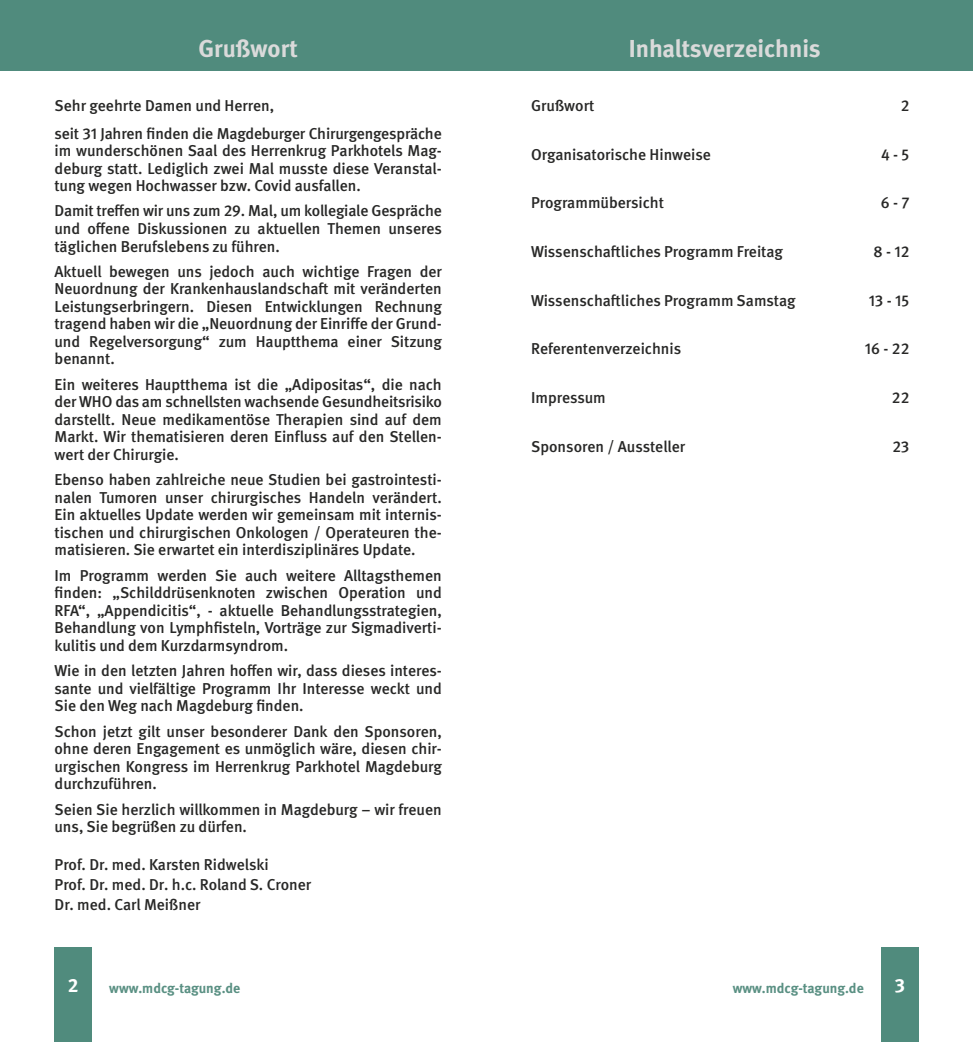
<style>
.page{position:relative;width:973px;height:1042px;background:#fff}
.page>*{position:absolute;margin:0;border:0;box-sizing:border-box;transform-origin:0 0}
.t1{font:700 24.5px "DGUV Meta";color:#dadada}
.t2{font:700 19.25px "DGUV Meta";color:#fff}
.t3{font:500 15.75px/17.5px "DGUV Meta";color:#282827;text-align:justify}
.t4{font:700 14px "DGUV Meta";color:#5a9083}
</style>
<div class="page">
<div style="left:0;top:0;width:972px;height:71px;background:#508b7d"></div>
<div style="left:55px;top:947px;width:37px;height:95px;background:#508b7d"></div>
<div style="left:881px;top:947px;width:37px;height:95px;background:#508b7d"></div>
<h1 class="t1" style="left:198px;top:34px;width:101px">Grußwort</h1>
<h1 class="t1" style="left:628px;top:34px;width:193px">Inhaltsverzeichnis</h1>
<p class="t3" style="left:55px;top:92px;width:388px;line-height:27.5px">Sehr geehrte Damen und Herren,<br>seit 31 Jahren finden die Magdeburger Chirurgengespräche</p>
<p class="t3" style="left:55px;top:142px;width:388px">im wunderschönen Saal des Herrenkrug Parkhotels Mag&shy;deburg statt. Lediglich zwei Mal musste diese Veranstal&shy;tung wegen Hochwasser bzw. Covid ausfallen.</p>
<p class="t3" style="left:55px;top:203px;width:388px">Damit treffen wir uns zum 29. Mal, um kollegiale Gespräche und offene Diskussionen zu aktuellen Themen unseres täglichen Berufslebens zu führen.</p>
<p class="t3" style="left:55px;top:263px;width:388px">Aktuell bewegen uns jedoch auch wichtige Fragen der Neuordnung der Krankenhauslandschaft mit veränderten Leistungserbringern. Diesen Entwicklungen Rechnung tragend haben wir die „Neuordnung der Einriffe der Grund&shy;und Regelversorgung“ zum Hauptthema einer Sitzung benannt.</p>
<p class="t3" style="left:55px;top:376px;width:388px">Ein weiteres Hauptthema ist die „Adipositas“, die nach der WHO das am schnellsten wachsende Gesundheitsrisiko darstellt. Neue medikamentöse Therapien sind auf dem Markt. Wir thematisieren deren Einfluss auf den Stellen&shy;wert der Chirurgie.</p>
<p class="t3" style="left:55px;top:472px;width:388px">Ebenso haben zahlreiche neue Studien bei gastrointesti&shy;nalen Tumoren unser chirurgisches Handeln verändert.<br>Ein aktuelles Update werden wir gemeinsam mit internis&shy;tischen und chirurgischen Onkologen / Operateuren the&shy;matisieren. Sie erwartet ein interdisziplinäres Update.</p>
<p class="t3" style="left:55px;top:567px;width:388px">Im Programm werden Sie auch weitere Alltagsthemen finden: „Schilddrüsenknoten zwischen Operation und RFA“, „Appendicitis“, - aktuelle Behandlungsstrategien, Behandlung von Lymphfisteln, Vorträge zur Sigmadiverti&shy;kulitis und dem Kurzdarmsyndrom.</p>
<p class="t3" style="left:55px;top:662px;width:388px">Wie in den letzten Jahren hoffen wir, dass dieses interes&shy;sante und vielfältige Programm Ihr Interesse weckt und Sie den Weg nach Magdeburg finden.</p>
<p class="t3" style="left:55px;top:723px;width:388px">Schon jetzt gilt unser besonderer Dank den Sponsoren, ohne deren Engagement es unmöglich wäre, diesen chir&shy;urgischen Kongress im Herrenkrug Parkhotel Magdeburg durchzuführen.</p>
<p class="t3" style="left:55px;top:801px;width:388px">Seien Sie herzlich willkommen in Magdeburg – wir freuen uns, Sie begrüßen zu dürfen.</p>
<p class="t3" style="left:55px;top:854px;width:258px;line-height:19.9px;text-align:left">Prof. Dr. med. Karsten Ridwelski<br>Prof. Dr. med. Dr. h.c. Roland S. Croner<br>Dr. med. Carl Meißner</p>
<p class="t3" style="left:531px;top:97px;width:65px">Grußwort</p>
<p class="t3" style="left:900px;top:97px;width:10px">2</p>
<p class="t3" style="left:531px;top:146px;width:181px">Organisatorische Hinweise</p>
<p class="t3" style="left:880px;top:146px;width:30px">4 - 5</p>
<p class="t3" style="left:531px;top:195px;width:134px">Programmübersicht</p>
<p class="t3" style="left:880px;top:195px;width:30px">6 - 7</p>
<p class="t3" style="left:531px;top:243px;width:253px">Wissenschaftliches Programm Freitag</p>
<p class="t3" style="left:873px;top:243px;width:37px">8 - 12</p>
<p class="t3" style="left:531px;top:292px;width:266px">Wissenschaftliches Programm Samstag</p>
<p class="t3" style="left:868px;top:292px;width:42px">13 - 15</p>
<p class="t3" style="left:531px;top:341px;width:151px">Referentenverzeichnis</p>
<p class="t3" style="left:864px;top:341px;width:46px">16 - 22</p>
<p class="t3" style="left:531px;top:389px;width:76px">Impressum</p>
<p class="t3" style="left:891px;top:389px;width:19px">22</p>
<p class="t3" style="left:531px;top:438px;width:155px">Sponsoren / Aussteller</p>
<p class="t3" style="left:892px;top:438px;width:19px">23</p>
<p class="t2" style="left:68px;top:974px;width:12px">2</p>
<p class="t4" style="left:109px;top:979px;width:133px">www.mdcg-tagung.de</p>
<p class="t4" style="left:732px;top:979px;width:133px">www.mdcg-tagung.de</p>
<p class="t2" style="left:894px;top:974px;width:12px">3</p>
</div>
